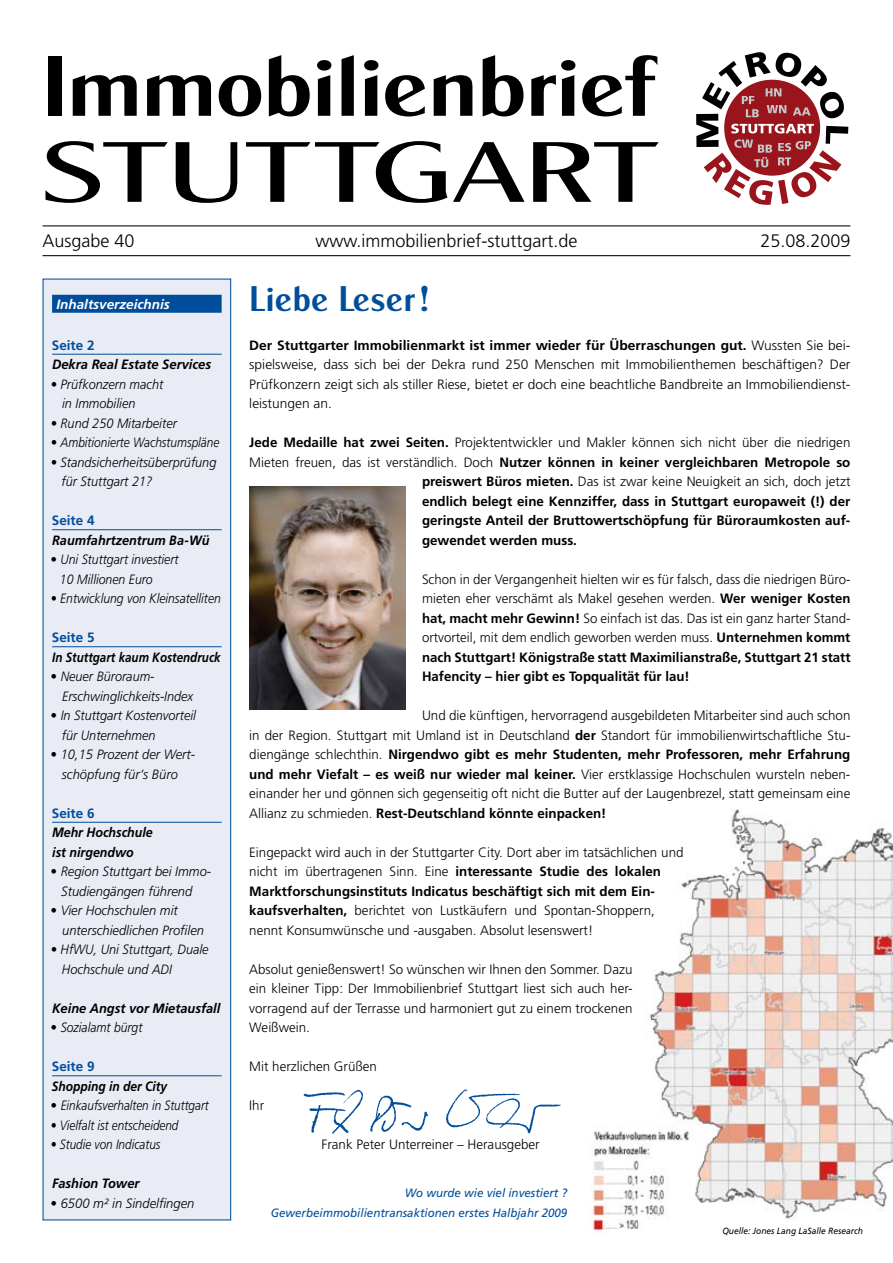
<style>
.page{position:relative;width:893px;height:1263px;background:#fff}
.page>*{position:absolute;margin:0;border:0;box-sizing:border-box;transform-origin:0 0}
.t1{font:86.25px "Cg Globe Gothic Bd";letter-spacing:-.02em;color:#000;scale:1.07 1}
.t2{font:86.25px "Cg Globe Gothic Dm";letter-spacing:-.02em;color:#000;scale:1.44 1}
.t3{font:36px "Cg Globe Gothic Bd";color:#004e9b;scale:.94 1}
.t4{font:300 18px "Frutiger";color:#000}
.t5{font:300 13.5px/19.5px "Frutiger";color:#000;text-align:justify}
.t6{font:italic 300 13.5px/19.5px "Frutiger";color:#000;scale:.96 1}
.t7{font:700 13.5px "Frutiger";color:#000}
.t8{font:italic 300 13.5px/19.5px "Frutiger";color:#000;scale:.94 1}
.t9{font:italic 300 13.5px "Frutiger";color:#000;scale:.87 1}
.t10{font:italic 700 13.5px "Frutiger";color:#000;scale:.95 1}
.t11{font:700 13.5px "Frutiger";color:#004e9b}
.t12{font:italic 300 13.5px "Frutiger";color:#000;scale:.9 1}
.t13{font:italic 700 13.5px "Frutiger";color:#000;scale:.86 1}
.t14{font:italic 700 13.5px/19.5px "Frutiger";color:#000;scale:.92 1}
.t15{font:italic 700 13.5px "Frutiger";color:#000;scale:.96 1}
.t16{font:italic 700 13.5px "Frutiger";color:#000;scale:.94 1}
.t17{font:italic 700 13.5px "Frutiger";color:#fff}
.t18{font:italic 700 13.5px "Frutiger";color:#000;scale:.89 1}
.t19{font:italic 12px/19.5px "Frutiger";color:#004e9b;text-align:right;scale:.96 1}
.t20{font:italic 9px "Frutiger";color:#000;scale:.94 1}
.s1{font-weight:700}
.s2{font-weight:300}
</style>
<div class="page">
<hr style="left:43px;top:225px;width:807px;height:1px;background:#000">
<svg style="left:696px;top:52px;width:152px;height:153px"></svg>
<hr style="left:43px;top:255px;width:807px;height:1px;background:#000">
<img style="left:249px;top:486px;width:156px;height:224px">
<div style="left:43px;top:279px;width:188px;height:941px;background:#e9ebf5"></div>
<div style="left:52px;top:295px;width:170px;height:18px;background:#004e9b"></div>
<hr style="left:52px;top:354px;width:170px;height:1px;background:#004e9b">
<hr style="left:52px;top:529px;width:170px;height:1px;background:#004e9b">
<hr style="left:52px;top:646px;width:170px;height:1px;background:#004e9b">
<hr style="left:52px;top:822px;width:170px;height:1px;background:#004e9b">
<hr style="left:52px;top:1075px;width:170px;height:1px;background:#004e9b">
<div style="left:43px;top:279px;width:188px;height:941px;border:1px solid #004e9b"></div>
<img style="left:303px;top:1089px;width:258px;height:45px">
<img style="left:591px;top:809px;width:302px;height:422px">
<h1 class="t1" style="left:41px;top:34px;width:576px">Immobilienbrief</h1>
<h1 class="t2" style="left:40px;top:120px;width:431px">STUTTGART</h1>
<h3 class="t4" style="left:43px;top:231px;width:94px">Ausgabe 40</h3>
<h3 class="t4" style="left:315px;top:231px;width:264px">www.immobilienbrief-stuttgart.de</h3>
<h3 class="t4" style="left:760px;top:231px;width:92px">25.08.2009</h3>
<h2 class="t3" style="left:249px;top:276px;width:193px">Liebe Leser!</h2>
<p class="t5" style="left:249px;top:335px;width:603px"><span class="s1">Der Stuttgarter Immobilienmarkt ist immer wieder für Überraschungen gut.</span> Wussten Sie bei&shy;spielsweise, dass sich bei der Dekra rund 250 Menschen mit Immobilienthemen beschäftigen? Der Prüfkonzern zeigt sich als stiller Riese, bietet er doch eine beachtliche Bandbreite an Immobiliendienst&shy;leistungen an.</p>
<p class="t5" style="left:249px;top:433px;width:603px"><span class="s1">Jede Medaille hat zwei Seiten.</span> Projektentwickler und Makler können sich nicht über die niedrigen</p>
<p class="t7" style="left:249px;top:454px;width:603px"><span class="s2">Mieten freuen, das ist verständlich. Doch</span> Nutzer können in keiner vergleichbaren Metropole so</p>
<p class="t5" style="left:422px;top:472px;width:430px"><span class="s1">preiswert Büros mieten.</span> Das ist zwar keine Neuigkeit an sich, doch jetzt</p>
<p class="t7" style="left:422px;top:493px;width:430px">endlich belegt eine Kennziffer, dass in Stuttgart europaweit (!) der</p>
<p class="t7" style="left:422px;top:512px;width:430px">geringste Anteil der Bruttowertschöpfung für Büroraumkosten auf-</p>
<p class="t7" style="left:422px;top:532px;width:156px">gewendet werden muss.</p>
<p class="t5" style="left:422px;top:569px;width:430px">Schon in der Vergangenheit hielten wir es für falsch, dass die niedrigen Büro&shy;mieten eher verschämt als Makel gesehen werden. <span class="s1">Wer weniger Kosten hat, macht mehr Gewinn!</span> So einfach ist das. Das ist ein ganz harter Stand&shy;ortvorteil, mit dem endlich geworben werden muss. <span class="s1">Unternehmen kommt nach Stuttgart! Königstraße statt Maximilianstraße, Stuttgart 21 statt Hafencity – hier gibt es Topqualität für lau!</span></p>
<p class="t5" style="left:249px;top:706px;width:603px;text-indent:173px">Und die künftigen, hervorragend ausgebildeten Mitarbeiter sind auch schon in der Region. Stuttgart mit Umland ist in Deutschland <span class="s1">der</span> Standort für immobilienwirtschaftliche Stu&shy;diengänge schlechthin. <span class="s1">Nirgendwo gibt es mehr Studenten, mehr Professoren, mehr Erfahrung und mehr Viefalt – es weiß nur wieder mal keiner.</span> Vier erstklassige Hochschulen wursteln neben&shy;einander her und gönnen sich gegenseitig oft nicht die Butter auf der Laugenbrezel, statt gemeinsam eine Allianz zu schmieden. <span class="s1">Rest-Deutschland könnte einpacken!</span></p>
<p class="t5" style="left:249px;top:842px;width:436px;text-align:left">Eingepackt wird auch in der Stuttgarter City. Dort aber im tatsächlichen und nicht im übertragenen Sinn. Eine <span class="s1">interessante Studie des lokalen Marktforschungsinstituts Indicatus beschäftigt sich mit dem Ein&shy;kaufsverhalten,</span> berichtet von Lustkäufern und Spontan-Shoppern, nennt Konsumwünsche und -ausgaben. Absolut lesenswert!</p>
<p class="t5" style="left:249px;top:959px;width:385px">Absolut genießenswert! So wünschen wir Ihnen den Sommer. Dazu ein kleiner Tipp: Der Immobilienbrief Stuttgart liest sich auch her&shy;vorragend auf der Terrasse und harmoniert gut zu einem trockenen Weißwein.</p>
<p class="t5" style="left:249px;top:1057px;width:129px">Mit herzlichen Grüßen</p>
<p class="t5" style="left:249px;top:1096px;width:16px">Ihr</p>
<p class="t5" style="left:322px;top:1135px;width:220px">Frank Peter Unterreiner – Herausgeber</p>
<p class="t17" style="left:57px;top:296px;width:115px">Inhaltsverzeichnis</p>
<p class="t11" style="left:52px;top:337px;width:44px">Seite 2</p>
<p class="t15" style="left:52px;top:356px;width:167px">Dekra Real Estate Services</p>
<p class="t8" style="left:62px;top:374px;width:109px;text-indent:-11px">• Prüfkonzern macht in Immobilien</p>
<p class="t8" style="left:51px;top:413px;width:136px">• Rund 250 Mitarbeiter</p>
<p class="t8" style="left:51px;top:433px;width:181px">• Ambitionierte Wachstumspläne</p>
<p class="t8" style="left:62px;top:452px;width:166px;text-indent:-11px">• Standsicherheitsüberprüfung für Stuttgart 21?</p>
<p class="t11" style="left:52px;top:512px;width:44px">Seite 4</p>
<p class="t16" style="left:52px;top:532px;width:169px">Raumfahrtzentrum Ba-Wü</p>
<p class="t6" style="left:60px;top:550px;width:125px;text-indent:-9px">• Uni Stuttgart investiert<br>10 Millionen Euro</p>
<p class="t12" style="left:51px;top:591px;width:191px">• Entwicklung von Kleinsatelliten</p>
<p class="t11" style="left:52px;top:629px;width:44px">Seite 5</p>
<p class="t13" style="left:52px;top:649px;width:197px">In Stuttgart kaum Kostendruck</p>
<p class="t6" style="left:62px;top:667px;width:138px;text-indent:-11px">• Neuer Büroraum-<br>Erschwinglichkeits-Index</p>
<p class="t6" style="left:62px;top:706px;width:141px;text-indent:-11px">• In Stuttgart Kostenvorteil für Unternehmen</p>
<p class="t6" style="left:51px;top:745px;width:152px;text-align:center">• 10,15 Prozent der Wert&shy;schöpfung für‘s Büro</p>
<p class="t11" style="left:52px;top:805px;width:44px">Seite 6</p>
<p class="t14" style="left:52px;top:822px;width:111px">Mehr Hochschule ist nirgendwo</p>
<p class="t6" style="left:61px;top:862px;width:158px;text-indent:-11px">• Region Stuttgart bei Immo-<br>Studiengängen führend</p>
<p class="t6" style="left:62px;top:901px;width:149px;text-indent:-12px">• Vier Hochschulen mit unterschiedlichen Profilen</p>
<p class="t8" style="left:62px;top:940px;width:158px;text-indent:-11px">• HfWU, Uni Stuttgart, Duale<br>Hochschule und ADI</p>
<p class="t10" style="left:52px;top:1000px;width:179px">Keine Angst vor Mietausfall</p>
<p class="t6" style="left:51px;top:1018px;width:97px">• Sozialamt bürgt</p>
<p class="t11" style="left:52px;top:1058px;width:44px">Seite 9</p>
<p class="t18" style="left:52px;top:1078px;width:131px">Shopping in der City</p>
<p class="t6" style="left:51px;top:1096px;width:166px">• Einkaufsverhalten in Stuttgart</p>
<p class="t9" style="left:51px;top:1117px;width:148px">• Vielfalt ist entscheidend</p>
<p class="t9" style="left:51px;top:1137px;width:128px">• Studie von Indicatus</p>
<p class="t10" style="left:52px;top:1175px;width:94px">Fashion Tower</p>
<p class="t6" style="left:51px;top:1193px;width:151px">• 6500 m² in Sindelfingen</p>
<p class="t19" style="left:271px;top:1183px;width:310px">Wo wurde wie viel investiert ?<br>Gewerbeimmobilientransaktionen erstes Halbjahr 2009</p>
<p class="t20" style="left:722px;top:1226px;width:151px">Quelle: Jones Lang LaSalle Research</p>
</div>
